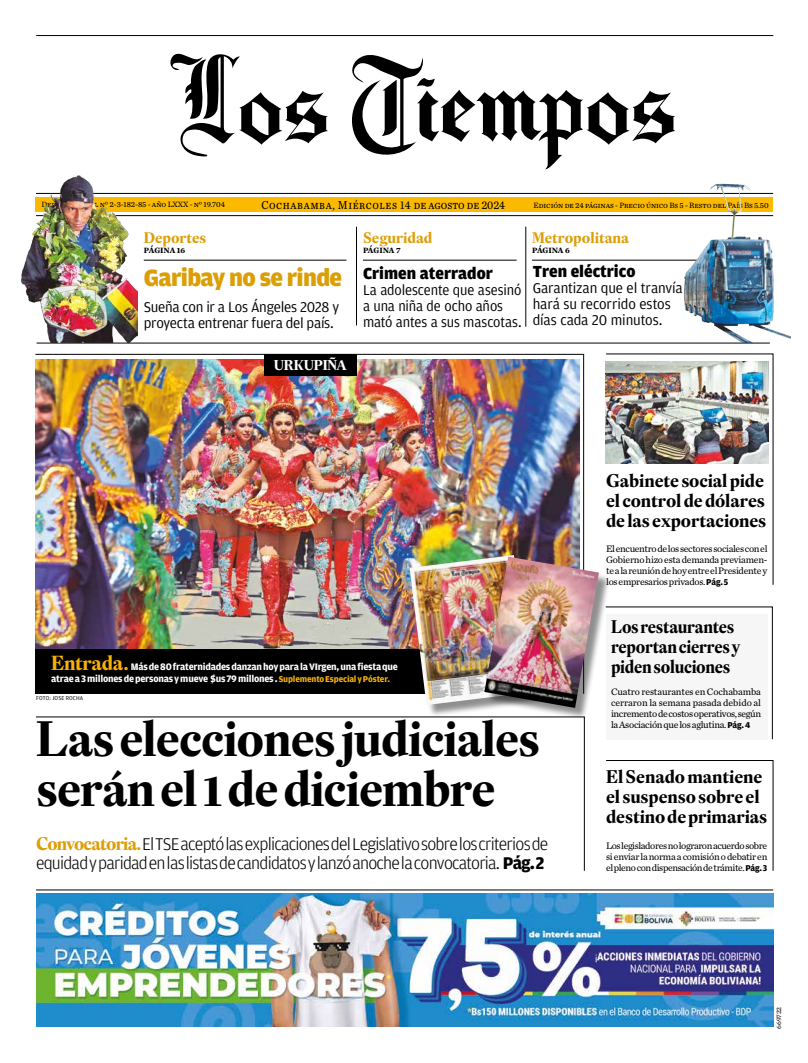
<style>
.page{position:relative;width:808px;height:1063px;background:#fff}
.page>*{position:absolute;margin:0;border:0;box-sizing:border-box;transform-origin:0 0}
.t1{font:700 48.8px/49.7px "Eudald Headline";letter-spacing:-.02em;color:#000}
.t2{font:900 25px "Amplitude";letter-spacing:-.025em;color:#dc9e05}
.t3{font:300 18px/19px "Amplitude";letter-spacing:-.045em;color:#000}
.t4{font:700 18px/20px "Eudald Headline";letter-spacing:-.01em;color:#000}
.t5{font:700 18px/20px "Eudald Headline";letter-spacing:-.01em;color:#000;scale:.93 1}
.t6{font:900 17px "Amplitude";color:#000}
.t7{font:15px/16px "Amplitude";letter-spacing:-.01em;color:#000}
.t8{font:700 15px "Eudald Headline";letter-spacing:-.005em;color:#dc9e05}
.t9{font:700 14px "Eudald Headline";letter-spacing:-.02em;color:#fff}
.t10{font:12px "Chronicle Text G2";letter-spacing:.05em;color:#000;scale:.9 1}
.t11{font:700 10px/12px "Amplitude";letter-spacing:-.025em;color:#fff}
.t12{font:9.8px/11px "Chronicle Text G2";letter-spacing:-.03em;color:#000;text-align:justify}
.t13{font:8px "Chronicle Text G2";letter-spacing:-.01em;color:#000}
.t14{font:700 8px "Chronicle Text G1";letter-spacing:-.005em;color:#000}
.t15{font:7px "Chronicle Text G2";letter-spacing:-.03em;color:#000}
.t16{font:6px "Amplitude";letter-spacing:.02em;color:#000}
.s1{font-family:"Amplitude";font-weight:700;font-size:9px}
.s2{font-family:"Eudald Headline";font-size:20px;color:#f9b104}
.s3{font-size:9px;color:#f9b104}
.s4{font-family:"Eudald Headline";font-weight:700;color:#dc9e05}
.s5{font-weight:700}
</style>
<div class="page">
<hr style="left:356px;top:227px;width:1px;height:98px;background:#000">
<hr style="left:144px;top:260px;width:202px;height:1px;background:#000">
<hr style="left:37px;top:343px;width:733px;height:1px;background:#000">
<hr style="left:532px;top:260px;width:167px;height:1px;background:#000">
<svg style="left:606px;top:354px;width:167px;height:231px"></svg>
<svg style="left:606px;top:760px;width:167px;height:111px"></svg>
<svg style="left:611px;top:607px;width:161px;height:132px"></svg>
<div style="left:606px;top:614px;width:162px;height:125px;background:#f6f6f6"></div>
<hr style="left:363px;top:260px;width:154px;height:1px;background:#000">
<hr style="left:526px;top:227px;width:1px;height:100px;background:#000">
<hr style="left:36px;top:890px;width:737px;height:1px;background:#000">
<img style="left:36px;top:893px;width:737px;height:134px">
<hr style="left:36px;top:193px;width:737px;height:1px;background:#000">
<hr style="left:36px;top:35px;width:737px;height:1px;background:#000">
<svg style="left:170px;top:53px;width:158px;height:104px"></svg>
<svg style="left:352px;top:55px;width:323px;height:114px"></svg>
<div style="left:35px;top:197px;width:738px;height:15px;background:#fbba00"></div>
<hr style="left:36px;top:215px;width:737px;height:1px;background:#000">
<svg style="left:36px;top:717px;width:549px;height:154px"></svg>
<img style="left:35px;top:360px;width:545px;height:290px">
<div style="left:264px;top:354px;width:92px;height:21px;background:#000"></div>
<div style="left:35px;top:650px;width:541px;height:44px;background:#000"></div>
<div style="left:411px;top:557px;width:132px;height:160px;background:#000;opacity:.44"></div>
<img style="left:410px;top:555px;width:121px;height:150px">
<div style="left:486px;top:558px;width:125px;height:162px;background:#000;opacity:.44"></div>
<img style="left:484px;top:557px;width:115px;height:151px">
<img style="left:606px;top:361px;width:162px;height:103px">
<img style="left:20px;top:175px;width:118px;height:168px">
<img style="left:673px;top:183px;width:117px;height:160px">
<p class="t13" style="left:41px;top:199px;width:185px">Depósito legal nº 2-3-182-85 - año LXXX - nº 19.704</p>
<p class="t10" style="left:261px;top:196px;width:272px">Cochabamba, Miércoles 14 de agosto de 2024</p>
<p class="t13" style="left:534px;top:199px;width:236px">Edición de 24 páginas - Precio único Bs 5 - Resto del País Bs 5.50</p>
<h3 class="t8" style="left:144px;top:227px;width:64px">Deportes</h3>
<p class="t14" style="left:144px;top:244px;width:43px">PÁGINA 16</p>
<h2 class="t2" style="left:144px;top:264px;width:200px">Garibay no se rinde</h2>
<h3 class="t7" style="left:144px;top:299px;width:197px">Sueña con ir a Los Ángeles 2028 y proyecta entrenar fuera del país.</h3>
<h3 class="t9" style="left:274px;top:355px;width:75px">URKUPIÑA</h3>
<h3 class="t8" style="left:363px;top:227px;width:71px">Seguridad</h3>
<p class="t14" style="left:363px;top:244px;width:39px">PÁGINA 7</p>
<h3 class="t6" style="left:363px;top:264px;width:131px">Crimen aterrador</h3>
<h3 class="t7" style="left:363px;top:283px;width:160px">La adolescente que asesinó a una niña de ocho años mató antes a sus mascotas.</h3>
<h3 class="t8" style="left:532px;top:227px;width:99px">Metropolitana</h3>
<p class="t14" style="left:532px;top:244px;width:39px">PÁGINA 6</p>
<h3 class="t6" style="left:533px;top:262px;width:104px">Tren eléctrico</h3>
<h3 class="t7" style="left:533px;top:280px;width:151px">Garantizan que el tranvía hará su recorrido estos días cada 20 minutos.</h3>
<h3 class="t4" style="left:606px;top:470px;width:162px">Gabinete social pide el control de dólares de las exportaciones</h3>
<p class="t12" style="left:606px;top:543px;width:163px">El encuentro de los sectores sociales con el Gobierno hizo esta demanda previamen&shy;te a la reunión de hoy entre el Presidente y los empresarios privados. <span class="s1">Pág. 5</span></p>
<p class="t11" style="left:51px;top:661px;width:348px"><span class="s2">Entrada.</span> Más de 80 fraternidades danzan hoy para la VIrgen, una fiesta que atrae a 3 millones de personas y mueve $us 79 millones . <span class="s3">Suplemento Especial y Póster.</span></p>
<p class="t16" style="left:36px;top:694px;width:49px">FOTO: JOSE ROCHA</p>
<h1 class="t1" style="left:36px;top:713px;width:506px">Las elecciones judiciales serán el 1 de diciembre</h1>
<h3 class="t3" style="left:36px;top:835px;width:514px"><span class="s4">Convocatoria.</span> El TSE aceptó las explicaciones del Legislativo sobre los criterios de equidad y paridad en las listas de candidatos y lanzó anoche la convocatoria. <span class="s5">Pág. 2</span></h3>
<h3 class="t5" style="left:611px;top:616px;width:140px">Los restaurantes reportan cierres y piden soluciones</h3>
<p class="t12" style="left:611px;top:686px;width:152px">Cuatro restaurantes en Cochabamba cerraron la semana pasada debido al incremento de costos operativos, según la Asociación que los aglutina. <span class="s1">Pág. 4</span></p>
<h3 class="t4" style="left:606px;top:767px;width:163px">El Senado mantiene el suspenso sobre el destino de primarias</h3>
<p class="t12" style="left:606px;top:840px;width:163px">Los legisladores no lograron acuerdo sobre si enviar la norma a comisión o debatir en el pleno con dispensación de trámite. <span class="s1">Pág. 3</span></p>
<p class="t15" style="left:773px;top:1029px;width:23px;rotate:-90deg">669722</p>
</div>
